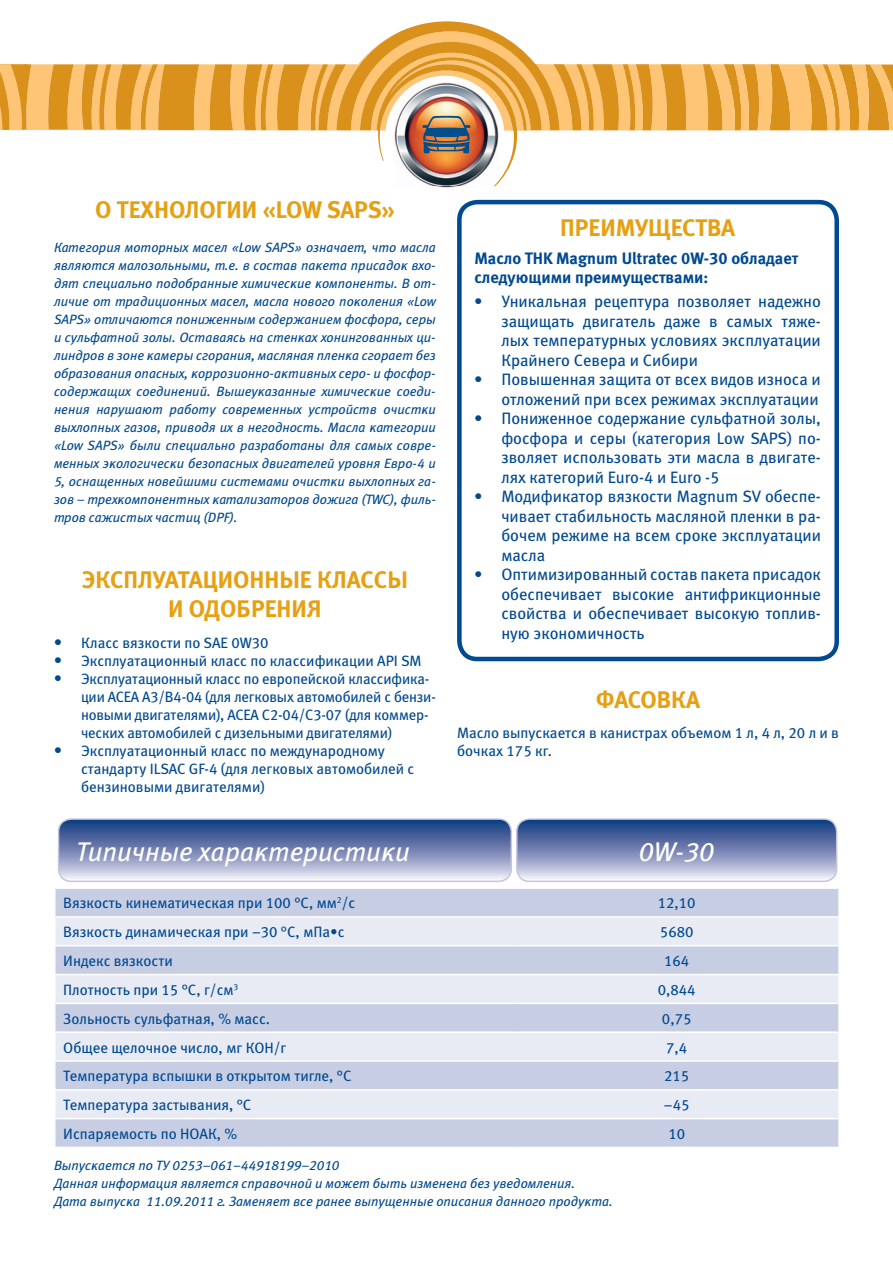
<style>
.page{position:relative;width:893px;height:1263px;background:#fff}
.page>*{position:absolute;margin:0;border:0;box-sizing:border-box;transform-origin:0 0}
.t1{font:italic 27px "Meta Book LFC";color:#fff}
.t2{font:24px/28.8px "Meta Bold LFC";color:#e6a014;text-align:center}
.t3{font:16.5px/19.5px "Meta Book LFC";color:#014990;text-align:justify}
.t4{font:16.5px/19.5px "Meta Bold LFC";color:#014990}
.t5{font:15px/18px "Meta Book LFC";color:#014990}
.t6{font:italic 13.5px/18px "Meta Book LFC";color:#014990}
.s1{font-family:"Meta Bold C";font-size:16.5px}
.s2{font-family:"Meta Bold C"}
</style>
<div class="page">
<svg style="left:0;top:21px;width:893px;height:166px"></svg>
<div style="left:457px;top:200px;width:382px;height:461px;border:4px solid #014990;border-radius:18px"></div>
<div style="left:56px;top:889px;width:782px;height:27px;background:#c7cee4"></div>
<svg style="left:56px;top:918px;width:782px;height:200px;background:#dadeed"></svg>
<svg style="left:56px;top:1119px;width:782px;height:28px;background:#c8cfe4"></svg>
<hr style="left:54px;top:945px;width:461px;height:1px;background:#fff">
<hr style="left:54px;top:974px;width:461px;height:1px;background:#fff">
<hr style="left:54px;top:1003px;width:461px;height:1px;background:#fff">
<hr style="left:54px;top:1031px;width:461px;height:2px;background:#fff">
<hr style="left:54px;top:1060px;width:461px;height:2px;background:#fff">
<hr style="left:54px;top:1089px;width:461px;height:1px;background:#fff">
<hr style="left:515px;top:945px;width:323px;height:1px;background:#fff">
<hr style="left:515px;top:974px;width:323px;height:1px;background:#fff">
<hr style="left:515px;top:1003px;width:323px;height:1px;background:#fff">
<hr style="left:515px;top:1031px;width:323px;height:2px;background:#fff">
<hr style="left:515px;top:1060px;width:323px;height:2px;background:#fff">
<hr style="left:515px;top:1089px;width:323px;height:1px;background:#fff">
<svg style="left:59px;top:821px;width:452px;height:60px;background:#798ab6"></svg>
<div style="left:58px;top:818px;width:454px;height:64px;border:2px solid #c7c4de;border-radius:13px"></div>
<svg style="left:519px;top:819px;width:318px;height:62px;background:#7a8bb6"></svg>
<div style="left:516px;top:818px;width:321px;height:64px;border:2px solid #c7c4de;border-radius:13px"></div>
<h2 class="t2" style="left:95px;top:196px;width:301px">О технологии «Low SAPS»</h2>
<p class="t6" style="left:54px;top:238px;width:383px;text-align:justify">Категория моторных масел «Low SAPS» означает, что масла являются малозольными, т.е. в состав пакета присадок вхо&shy;дят специально подобранные химические компоненты. В от&shy;личие от традиционных масел, масла нового поколения «Low SAPS» отличаются пониженным содержанием фосфора, серы и сульфатной золы. Оставаясь на стенках хонингованных ци&shy;линдров в зоне камеры сгорания, масляная пленка сгорает без образования опасных, коррозионно-активных серо- и фосфор&shy;содержащих соединений. Вышеуказанные химические соеди&shy;нения нарушают работу современных устройств очистки выхлопных газов, приводя их в негодность. Масла категории «Low SAPS» были специально разработаны для самых совре&shy;менных экологически безопасных двигателей уровня Евро-4 и 5, оснащенных новейшими системами очистки выхлопных га&shy;зов – трехкомпонентных катализаторов дожига (TWC), филь&shy;тров сажистых частиц (DPF).</p>
<h2 class="t2" style="left:82px;top:565px;width:327px">Эксплуатационные классы и одобрения</h2>
<p class="t5" style="left:54px;top:634px;width:216px"><span class="s1">•</span> Класс вязкости по SAE 0W30</p>
<p class="t5" style="left:54px;top:652px;width:369px"><span class="s1">•</span> Эксплуатационный класс по классификации API SM</p>
<p class="t5" style="left:81px;top:670px;width:356px;text-indent:-27px"><span class="s1">•</span> Эксплуатационный класс по европейской классифика&shy;ции ACEA A3/B4-04 (для легковых автомобилей с бензи&shy;новыми двигателями), ACEA C2-04/C3-07 (для коммер&shy;ческих автомобилей с дизельными двигателями)</p>
<p class="t5" style="left:81px;top:742px;width:335px;text-indent:-27px"><span class="s1">•</span> Эксплуатационный класс по международному стандарту ILSAC GF-4 (для легковых автомобилей с бензиновыми двигателями)</p>
<h2 class="t2" style="left:560px;top:213px;width:176px">ПрЕИ мущества</h2>
<p class="t4" style="left:474px;top:248px;width:326px">Масло THK Magnum Ultratec 0W-30 обладает следующими преимуществами:</p>
<p class="t3" style="left:501px;top:291px;width:321px;text-indent:-27px"><span class="s2">•</span> Уникальная рецептура позволяет надежно защищать двигатель даже в самых тяже&shy;лых температурных условиях эксплуатации Крайнего Севера и Сибири</p>
<p class="t3" style="left:474px;top:370px;width:348px;text-align:right"><span class="s2">•</span> Повышенная защита от всех видов износа и отложений при всех режимах эксплуатации</p>
<p class="t3" style="left:501px;top:409px;width:321px;text-indent:-27px"><span class="s2">•</span> Пониженное содержание сульфатной золы, фосфора и серы (категория Low SAPS) по&shy;зволяет использовать эти масла в двигате&shy;лях категорий Euro-4 и Euro -5</p>
<p class="t3" style="left:501px;top:487px;width:321px;text-indent:-27px"><span class="s2">•</span> Модификатор вязкости Magnum SV обеспе&shy;чивает стабильность масляной пленки в ра&shy;бочем режиме на всем сроке эксплуатации масла</p>
<p class="t3" style="left:501px;top:565px;width:321px;text-indent:-27px"><span class="s2">•</span> Оптимизированный состав пакета присадок обеспечивает высокие антифрикционные свойства и обеспечивает высокую топлив&shy;ную экономичность</p>
<h2 class="t2" style="left:596px;top:685px;width:91px">ФАСОВКА</h2>
<p class="t5" style="left:457px;top:724px;width:383px">Масло выпускается в канистрах объемом 1 л, 4 л, 20 л и в бочках 175 кг.</p>
<h1 class="t1" style="left:76px;top:836px;width:335px">Типичные характеристики</h1>
<h1 class="t1" style="left:639px;top:836px;width:77px">0W-30</h1>
<p class="t5" style="left:63px;top:894px;width:294px">Вязкость кинематическая при 100 °С, мм<sup>2</sup>/с</p>
<p class="t5" style="left:658px;top:894px;width:39px">12,10</p>
<p class="t5" style="left:63px;top:923px;width:283px">Вязкость динамическая при –30 °С, мПа•с</p>
<p class="t5" style="left:660px;top:923px;width:35px">5680</p>
<p class="t5" style="left:63px;top:952px;width:111px">Индекс вязкости</p>
<p class="t5" style="left:664px;top:952px;width:27px">164</p>
<p class="t5" style="left:63px;top:981px;width:177px">Плотность при 15 °С, г/см<sup>3</sup></p>
<p class="t5" style="left:658px;top:981px;width:39px">0,844</p>
<p class="t5" style="left:63px;top:1009px;width:208px">Зольность сульфатная, % масс.</p>
<p class="t5" style="left:662px;top:1009px;width:31px">0,75</p>
<p class="t5" style="left:63px;top:1038px;width:225px">Общее щелочное число, мг КОН/г</p>
<p class="t5" style="left:666px;top:1038px;width:23px">7,4</p>
<p class="t5" style="left:63px;top:1067px;width:290px">Температура вспышки в открытом тигле, °С</p>
<p class="t5" style="left:664px;top:1067px;width:27px">215</p>
<p class="t5" style="left:63px;top:1096px;width:190px">Температура застывания, °С</p>
<p class="t5" style="left:664px;top:1096px;width:27px">–45</p>
<p class="t5" style="left:63px;top:1125px;width:175px">Испаряемость по НОАК, %</p>
<p class="t5" style="left:668px;top:1125px;width:18px">10</p>
<p class="t6" style="left:54px;top:1156px;width:287px">Выпускается по ТУ 0253–061–44918199–2010</p>
<p class="t6" style="left:54px;top:1174px;width:560px">Данная информация является справочной и может быть изменена без уведомления.<br>Дата выпуска 11.09.2011 г. Заменяет все ранее выпущенные описания данного продукта.</p>
</div>
